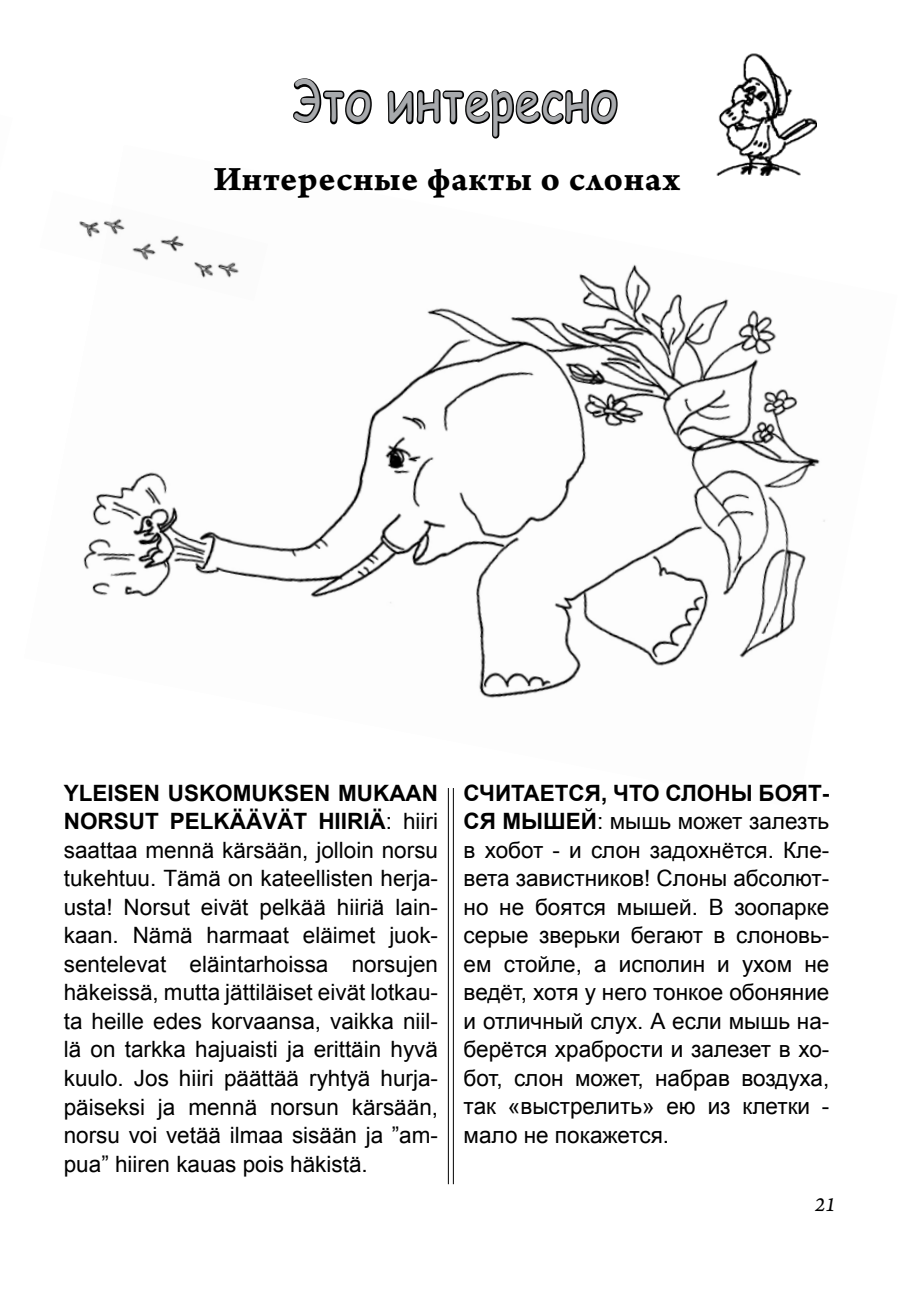
<style>
.page{position:relative;width:906px;height:1289px;background:#fff}
.page>*{position:absolute;margin:0;border:0;box-sizing:border-box;transform-origin:0 0}
.t1{font:56.25px "Comic Sans MS";letter-spacing:.02em;color:#a7a9ac;scale:.8 1}
.t2{font:36px "Arno Pro Bold Caption";letter-spacing:.02em;color:#000}
.t3{font:22.5px/28.5px "Arial";color:#000;text-align:justify}
.t4{font:21px "Arno Pro Italic Caption";color:#000}
.s1{font-weight:700}
</style>
<div class="page">
<svg style="left:293px;top:78px;width:79px;height:47px"></svg>
<svg style="left:387px;top:89px;width:231px;height:50px"></svg>
<img style="left:718px;top:53px;width:98px;height:92px">
<img style="left:83px;top:145px;width:742px;height:663px">
<hr style="left:453px;top:788px;width:1px;height:396px;background:#000">
<hr style="left:448px;top:788px;width:1px;height:396px;background:#000">
<img style="left:79px;top:190px;width:189px;height:111px">
<h1 class="t1" style="left:293px;top:59px;width:408px">Это интересно</h1>
<h2 class="t2" style="left:213px;top:157px;width:468px">Интересные факты о слонах</h2>
<p class="t3" style="left:64px;top:778px;width:376px"><span class="s1">YLEISEN USKOMUKSEN MUKAAN NORSUT PELKÄÄVÄT HIIRIÄ</span>: hiiri saattaa mennä kärsään, jolloin norsu tukehtuu. Tämä on kateellisten herja&shy;usta! Norsut eivät pelkää hiiriä lain&shy;kaan. Nämä harmaat eläimet juok&shy;sentelevat eläintarhoissa norsujen häkeissä, mutta jättiläiset eivät lotkau&shy;ta heille edes korvaansa, vaikka niil&shy;lä on tarkka hajuaisti ja erittäin hyvä kuulo. Jos hiiri päättää ryhtyä hurja&shy;päiseksi ja mennä norsun kärsään, norsu voi vetää ilmaa sisään ja ”am&shy;pua” hiiren kauas pois häkistä.</p>
<p class="t3" style="left:463px;top:778px;width:367px"><span class="s1">СЧИТАЕТСЯ, ЧТО СЛОНЫ БОЯТ-СЯ МЫШЕЙ</span>: мышь может залезть в хобот - и слон задохнётся. Кле&shy;вета завистников! Слоны абсолют&shy;но не боятся мышей. В зоопарке серые зверьки бегают в слоновь&shy;ем стойле, а исполин и ухом не ведёт, хотя у него тонкое обоняние и отличный слух. А если мышь на&shy;берётся храбрости и залезет в хо&shy;бот, слон может, набрав воздуха, так «выстрелить» ею из клетки - мало не покажется.</p>
<p class="t4" style="left:814px;top:1191px;width:22px">21</p>
</div>
